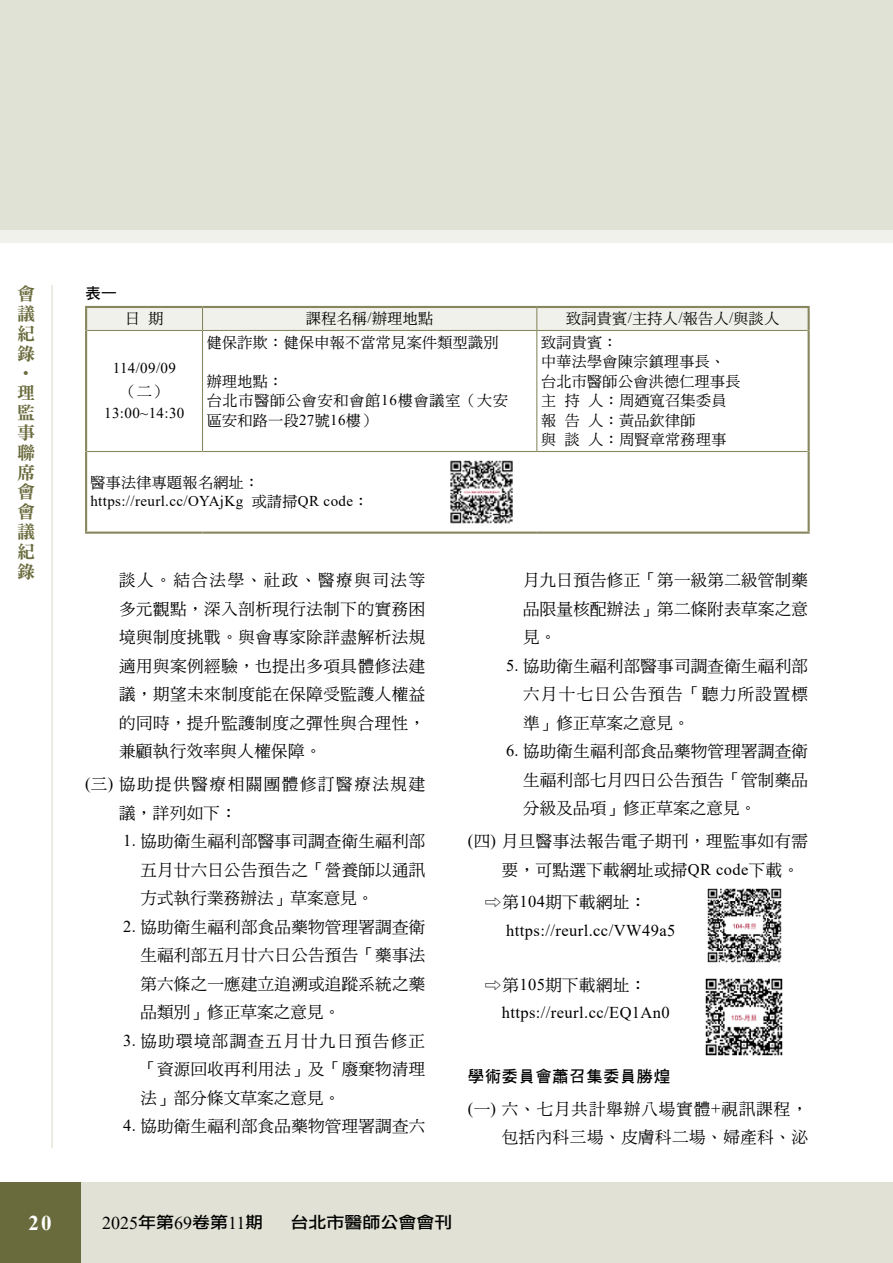
<style>
.page{position:relative;width:893px;height:1263px;background:#fff}
.page>*{position:absolute;margin:0;border:0;box-sizing:border-box;transform-origin:0 0}
.t1{font:700 21px "Times New Roman";color:#fff}
.t2{font:18px/19.8px "DFN Ming W9 WIN BF";color:#6a6b3d;text-align:justify}
.t3{font:18px "Times New Roman";color:#000}
.t4{font:16.5px/28.5px "DF Ming W5 WIN BF";letter-spacing:.015em;color:#000;text-align:justify}
.t5{font:16.5px "Times New Roman";letter-spacing:.025em;color:#000}
.t6{font:16.5px/28.5px "DF Ming W5 WIN BF";letter-spacing:.035em;color:#000}
.t7{font:16.5px/28.5px "DF Ming W5 WIN BF";letter-spacing:.06em;color:#000;text-align:right}
.t8{font:16.5px/28.5px "DF Ming W5 WIN BF";letter-spacing:.095em;color:#000}
.t9{font:16.5px "P Ming Li U";color:#000}
.t10{font:16.2px "DF Hei W7 WIN BF";letter-spacing:.025em;color:#000}
.t11{font:16.2px "DF Li Hei Md WIN BF";color:#000;scale:1.11 1}
.t12{font:15.75px "DF Hei W7 WIN BF";color:#000}
.t13{font:15px/19.5px "DF Ming W5 WIN BF";letter-spacing:.025em;color:#000}
.t14{font:15px "Times New Roman";letter-spacing:.025em;color:#000}
.t15{font:15px/19.5px "DF Ming W5 WIN BF";letter-spacing:.055em;color:#000}
.s1{font-family:"Times New Roman"}
.s2{font-family:"DF Ming W5 WIN BF"}
.s3{font-family:"DF Li Hei Md WIN BF";font-size:16.2px}
</style>
<div class="page">
<div style="left:60px;top:1182px;width:833px;height:81px;background:#e1e2d5"></div>
<div style="left:0;top:0;width:893px;height:230px;background:#e0e2d5"></div>
<div style="left:0;top:230px;width:893px;height:12px;background:#f1f1eb"></div>
<div style="left:0;top:1182px;width:81px;height:81px;background:#6a6b3d"></div>
<hr style="left:51px;top:285px;width:2px;height:863px;background:#e1e2d5">
<div style="left:87px;top:308px;width:721px;height:22px;background:#f1f1eb"></div>
<hr style="left:87px;top:330px;width:116px;height:1px;background:#87875f">
<hr style="left:202px;top:330px;width:335px;height:1px;background:#87875f">
<hr style="left:202px;top:331px;width:1px;height:120px;background:#87875f">
<hr style="left:537px;top:330px;width:271px;height:1px;background:#87875f">
<hr style="left:536px;top:331px;width:1px;height:120px;background:#87875f">
<hr style="left:87px;top:451px;width:116px;height:1px;background:#87875f">
<hr style="left:202px;top:451px;width:335px;height:1px;background:#87875f">
<hr style="left:537px;top:451px;width:271px;height:1px;background:#87875f">
<hr style="left:85px;top:306px;width:117px;height:2px;background:#87875f">
<hr style="left:85px;top:308px;width:2px;height:22px;background:#87875f">
<hr style="left:202px;top:306px;width:335px;height:2px;background:#87875f">
<hr style="left:537px;top:306px;width:273px;height:2px;background:#87875f">
<hr style="left:808px;top:308px;width:2px;height:22px;background:#87875f">
<hr style="left:85px;top:330px;width:2px;height:121px;background:#87875f">
<hr style="left:808px;top:330px;width:2px;height:121px;background:#87875f">
<hr style="left:85px;top:451px;width:2px;height:80px;background:#87875f">
<hr style="left:808px;top:451px;width:2px;height:80px;background:#87875f">
<hr style="left:85px;top:531px;width:117px;height:3px;background:#87875f">
<hr style="left:202px;top:531px;width:335px;height:3px;background:#87875f">
<hr style="left:537px;top:531px;width:273px;height:3px;background:#87875f">
<img style="left:450px;top:460px;width:63px;height:64px">
<img style="left:707px;top:888px;width:75px;height:75px">
<img style="left:706px;top:978px;width:76px;height:77px">
<p class="t2" style="left:17px;top:284px;width:19px">會議紀錄</p>
<p class="t2" style="left:36px;top:364px;width:19px;rotate:90deg">•</p>
<p class="t2" style="left:17px;top:383px;width:19px">理監事聯席會會議紀錄</p>
<p class="t12" style="left:85px;top:285px;width:33px">表一</p>
<p class="t13" style="left:125px;top:309px;width:40px">日 期</p>
<p class="t13" style="left:306px;top:309px;width:129px">課程名稱<span class="s1">/</span>辦理地點</p>
<p class="t13" style="left:566px;top:309px;width:215px">致詞貴賓<span class="s1">/</span>主持人<span class="s1">/</span>報告人<span class="s1">/</span>與談人</p>
<p class="t14" style="left:113px;top:357px;width:65px">114/09/09</p>
<p class="t13" style="left:121px;top:381px;width:47px">（二）</p>
<p class="t14" style="left:104px;top:402px;width:82px">13:00~14:30</p>
<p class="t13" style="left:207px;top:332px;width:293px">健保詐欺：健保申報不當常見案件類型識別</p>
<p class="t15" style="left:207px;top:371px;width:303px">辦理地點：<br>台北市醫師公會安和會館<span class="s1">16</span>樓會議室（大安區安和路一段<span class="s1">27</span>號<span class="s1">16</span>樓）</p>
<p class="t13" style="left:541px;top:332px;width:201px">致詞貴賓：<br>中華法學會陳宗鎮理事長、台北市醫師公會洪德仁理事長主 持 人：周廼寬召集委員報 告 人：黃品欽律師<br>與 談 人：周賢章常務理事</p>
<p class="t13" style="left:90px;top:472px;width:170px">醫事法律專題報名網址：</p>
<p class="t14" style="left:90px;top:491px;width:280px">https://reurl.cc/OYAjKg <span class="s2">或請掃</span>QR code<span class="s2">：</span></p>
<p class="t4" style="left:119px;top:566px;width:308px">談人。結合法學、社政、醫療與司法等多元觀點，深入剖析現行法制下的實務困境與制度挑戰。與會專家除詳盡解析法規適用與案例經驗，也提出多項具體修法建議，期望未來制度能在保障受監護人權益的同時，提升監護制度之彈性與合理性，兼顧執行效率與人權保障。</p>
<p class="t8" style="left:119px;top:770px;width:308px;text-indent:-34px"><span class="s1">(</span>三<span class="s1">)</span> 協助提供醫療相關團體修訂醫療法規建議，詳列如下：</p>
<p class="t4" style="left:140px;top:827px;width:286px;text-indent:-17px"><span class="s1">1.</span> 協助衛生福利部醫事司調查衛生福利部五月廿六日公告預告之「營養師以通訊方式執行業務辦法」草案意見。</p>
<p class="t4" style="left:140px;top:912px;width:286px;text-indent:-17px"><span class="s1">2.</span> 協助衛生福利部食品藥物管理署調查衛生福利部五月廿六日公告預告「藥事法第六條之一應建立追溯或追蹤系統之藥品類別」修正草案之意見。</p>
<p class="t4" style="left:140px;top:1026px;width:286px;text-indent:-17px"><span class="s1">3.</span> 協助環境部調查五月廿九日預告修正「資源回收再利用法」及「廢棄物清理法」部分條文草案之意見。</p>
<p class="t4" style="left:123px;top:1112px;width:303px"><span class="s1">4.</span> 協助衛生福利部食品藥物管理署調查六</p>
<p class="t4" style="left:523px;top:566px;width:286px">月九日預告修正「第一級第二級管制藥品限量核配辦法」第二條附表草案之意見。</p>
<p class="t4" style="left:523px;top:652px;width:286px;text-indent:-17px"><span class="s1">5.</span> 協助衛生福利部醫事司調查衛生福利部六月十七日公告預告「聽力所設置標準」修正草案之意見。</p>
<p class="t4" style="left:523px;top:737px;width:286px;text-indent:-17px"><span class="s1">6.</span> 協助衛生福利部食品藥物管理署調查衛生福利部七月四日公告預告「管制藥品分級及品項」修正草案之意見。</p>
<p class="t6" style="left:502px;top:827px;width:308px;text-indent:-34px"><span class="s1">(</span>四<span class="s1">)</span> 月旦醫事法報告電子期刊，理監事如有需要，可點選下載網址或掃<span class="s1">QR code</span>下載。</p>
<p class="t9" style="left:501px;top:894px;width:18px;rotate:90deg">⇧</p>
<p class="t4" style="left:502px;top:888px;width:145px">第<span class="s1">104</span>期下載網址：</p>
<p class="t5" style="left:506px;top:919px;width:171px">https://reurl.cc/VW49a5</p>
<p class="t9" style="left:501px;top:977px;width:18px;rotate:90deg">⇧</p>
<p class="t4" style="left:502px;top:971px;width:145px">第<span class="s1">105</span>期下載網址：</p>
<p class="t5" style="left:502px;top:1001px;width:170px">https://reurl.cc/EQ1An0</p>
<p class="t10" style="left:468px;top:1068px;width:204px">學術委員會蕭召集委員勝煌</p>
<p class="t7" style="left:468px;top:1094px;width:342px"><span class="s1">(</span>一<span class="s1">)</span> 六、七月共計舉辦八場實體<span class="s1">+</span>視訊課程，包括內科三場、皮膚科二場、婦產科、泌</p>
<p class="t1" style="left:28px;top:1207px;width:25px">20</p>
<p class="t3" style="left:102px;top:1210px;width:163px">2025<span class="s3">年第</span>69<span class="s3">卷第</span>11<span class="s3">期</span></p>
<p class="t11" style="left:290px;top:1214px;width:147px">台北市醫師公會會刊</p>
</div>
